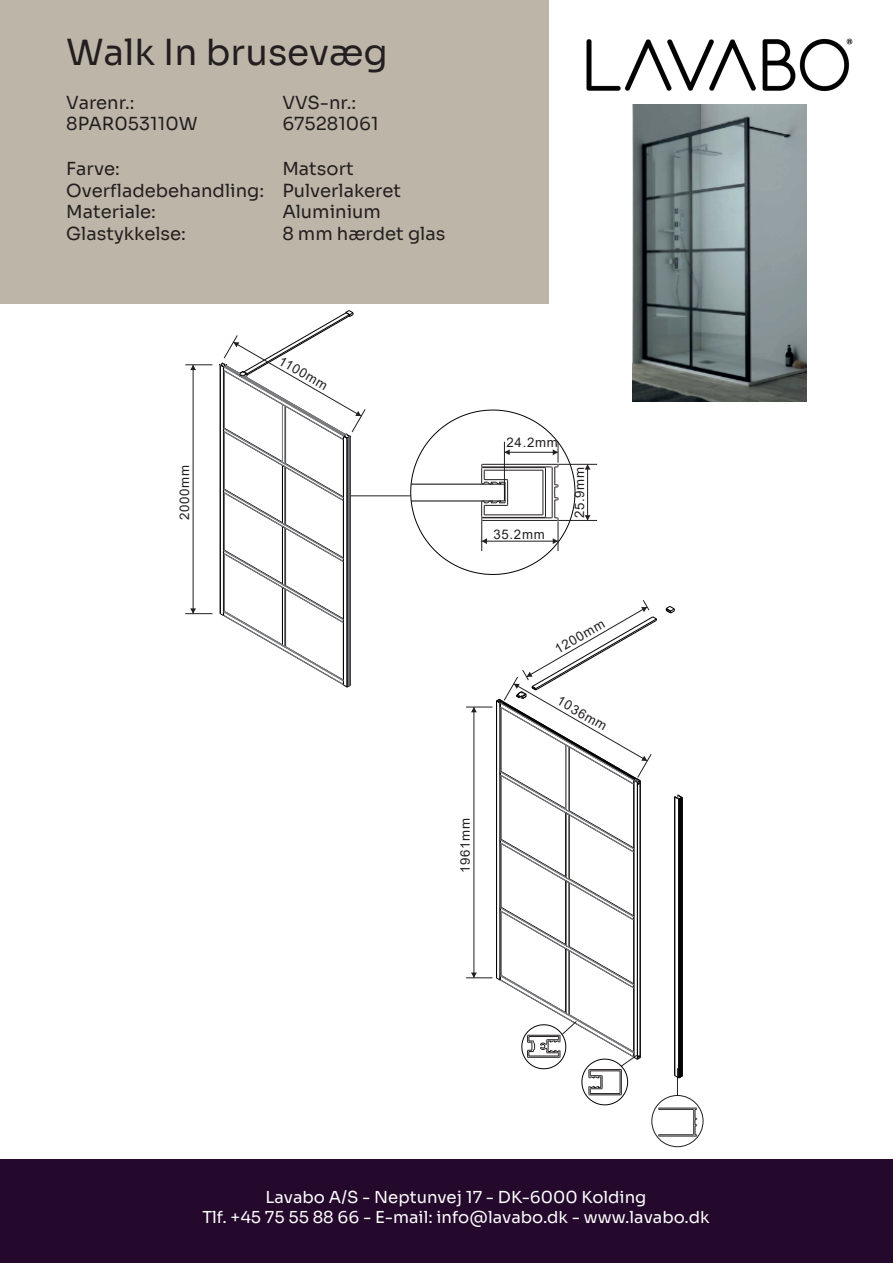
<style>
.page{position:relative;width:893px;height:1263px;background:#fff}
.page>*{position:absolute;margin:0;border:0;box-sizing:border-box;transform-origin:0 0}
.t1{font:36px "Sora";color:#231f20}
.t2{font:18px/21.6px "Sora";color:#231f20}
.t3{font:16.5px/19.8px "Sora";color:#fff;text-align:center}
.t4{font:13.2px "Arial";letter-spacing:.055em;color:#231f20}
</style>
<div class="page">
<div style="left:0;top:0;width:548px;height:304px;background:#bdb5a7"></div>
<div style="left:0;top:1159px;width:893px;height:104px;background:#24092c"></div>
<img style="left:633px;top:104px;width:173px;height:298px">
<hr style="left:347px;top:496px;width:64px;height:1px;background:#231f20">
<div style="left:651px;top:1095px;width:52px;height:52px;border:1px solid #231f20;border-radius:50%"></div>
<hr style="left:659px;top:1135px;width:37px;height:1px;background:#231f20">
<hr style="left:659px;top:1134px;width:34px;height:1px;background:#231f20">
<svg style="left:693px;top:1107px;width:4px;height:30px"></svg>
<hr style="left:659px;top:1108px;width:37px;height:1px;background:#231f20">
<hr style="left:659px;top:1109px;width:34px;height:1px;background:#231f20">
<hr style="left:558px;top:520px;width:39px;height:1px;background:#231f20">
<hr style="left:558px;top:464px;width:39px;height:1px;background:#231f20">
<hr style="left:587px;top:464px;width:1px;height:56px;background:#231f20">
<svg style="left:585px;top:464px;width:5px;height:6px"></svg>
<svg style="left:585px;top:515px;width:5px;height:5px"></svg>
<svg style="left:411px;top:410px;width:164px;height:164px"></svg>
<hr style="left:193px;top:365px;width:1px;height:249px;background:#231f20">
<svg style="left:185px;top:365px;width:27px;height:5px"></svg>
<svg style="left:185px;top:608px;width:27px;height:6px"></svg>
<svg style="left:219px;top:310px;width:147px;height:378px"></svg>
<svg style="left:466px;top:600px;width:217px;height:510px"></svg>
<img style="left:586px;top:38px;width:267px;height:54px">
<h1 class="t1" style="left:66px;top:23px;width:323px">Walk In brusevæg</h1>
<p class="t2" style="left:66px;top:90px;width:70px">Varenr.:</p>
<p class="t2" style="left:282px;top:90px;width:75px">VVS-nr.:</p>
<p class="t2" style="left:66px;top:111px;width:133px">8PAR053110W</p>
<p class="t2" style="left:282px;top:111px;width:98px">675281061</p>
<p class="t2" style="left:66px;top:156px;width:55px">Farve:</p>
<p class="t2" style="left:66px;top:156px;width:336px;text-indent:216px">Matsort<br>Overfladebehandling: Pulverlakeret<br>Materiale:</p>
<p class="t2" style="left:282px;top:200px;width:100px">Aluminium</p>
<p class="t2" style="left:66px;top:221px;width:121px">Glastykkelse:</p>
<p class="t2" style="left:282px;top:221px;width:164px">8 mm hærdet glas</p>
<p class="t4" style="left:175px;top:520px;width:57px;rotate:-90deg">2000mm</p>
<p class="t4" style="left:284px;top:352px;width:56px;rotate:30deg">1100mm</p>
<p class="t4" style="left:507px;top:434px;width:53px">24.2mm</p>
<p class="t4" style="left:493px;top:525px;width:53px">35.2mm</p>
<p class="t4" style="left:570px;top:518px;width:53px;rotate:-90deg">25.9mm</p>
<p class="t4" style="left:551px;top:642px;width:57px;rotate:-30deg">1200mm</p>
<p class="t4" style="left:563px;top:691px;width:57px;rotate:30deg">1036mm</p>
<p class="t4" style="left:456px;top:873px;width:57px;rotate:-90deg">1961mm</p>
<p class="t3" style="left:202px;top:1186px;width:509px">Lavabo A/S - Neptunvej 17 - DK-6000 Kolding<br>Tlf. +45 75 55 88 66 - E-mail: info@lavabo.dk - www.lavabo.dk</p>
</div>
